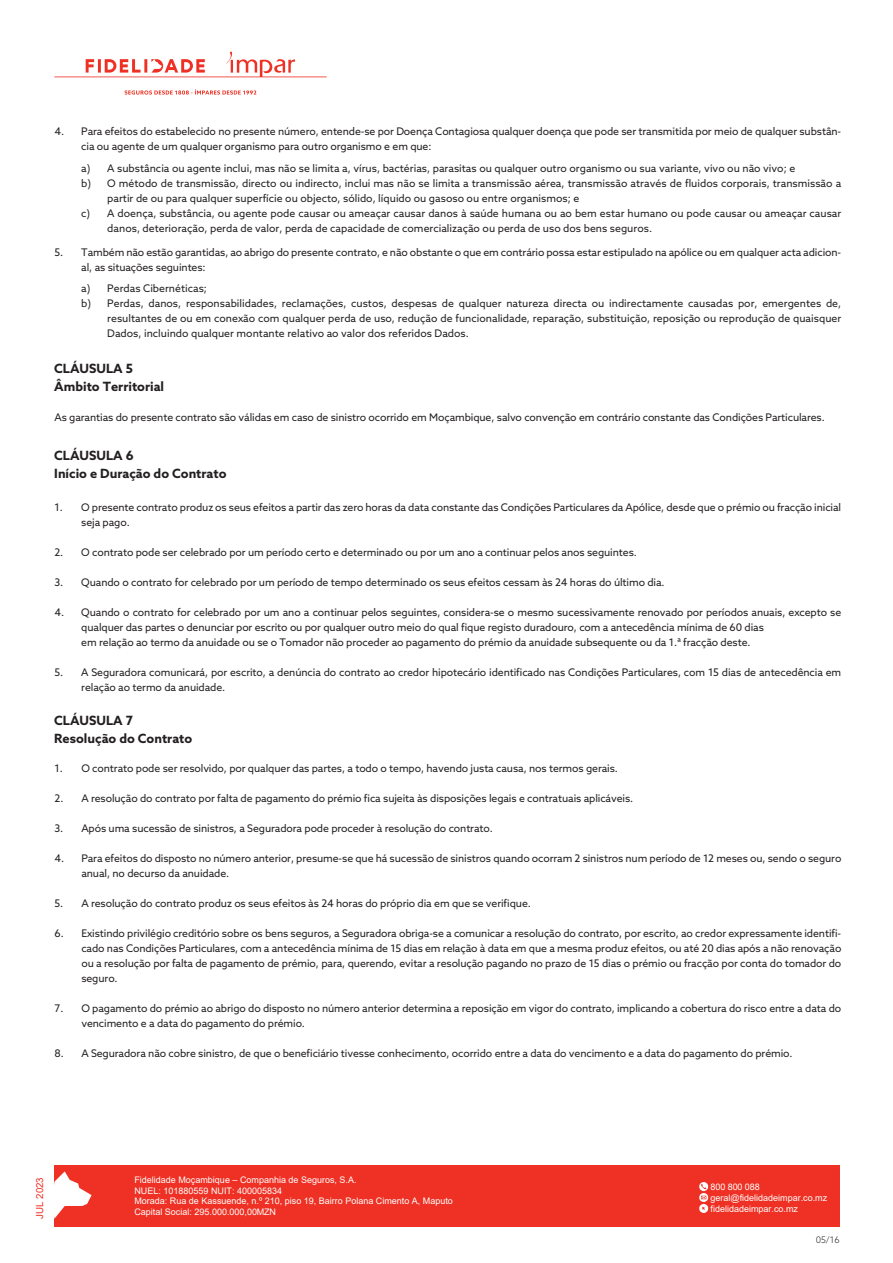
<style>
.page{position:relative;width:893px;height:1263px;background:#fff}
.page>*{position:absolute;margin:0;border:0;box-sizing:border-box;transform-origin:0 0}
.t1{font:700 12.75px/18px "Azo Sans";color:#231f20}
.t2{font:10.5px/15px "Azo Sans";letter-spacing:-.01em;color:#231f20}
.t3{font:9.75px "Arial";color:#ee3124}
.t4{font:9px/10.8px "Arial";color:#fff}
.t5{font:300 9px "Azo Sans";color:#231f20}
</style>
<div class="page">
<div style="left:54px;top:1165px;width:786px;height:61px;background:#ee3124"></div>
<svg style="left:54px;top:1171px;width:38px;height:48px"></svg>
<svg style="left:699px;top:1182px;width:9px;height:31px"></svg>
<svg style="left:54px;top:51px;width:273px;height:44px"></svg>
<p class="t2" style="left:54px;top:124px;width:11px">4.</p>
<p class="t2" style="left:54px;top:244px;width:10px">5.</p>
<p class="t2" style="left:81px;top:124px;width:761px">Para efeitos do estabelecido no presente número, entende-se por Doença Contagiosa qualquer doença que pode ser transmitida por meio de qualquer substân&shy;cia ou agente de um qualquer organismo para outro organismo e em que:</p>
<p class="t2" style="left:107px;top:160px;width:736px">A substância ou agente inclui, mas não se limita a, vírus, bactérias, parasitas ou qualquer outro organismo ou sua variante, vivo ou não vivo; e<br>O método de transmissão, directo ou indirecto, inclui mas não se limita a transmissão aérea, transmissão através de fluidos corporais, transmissão a partir de ou para qualquer superfície ou objecto, sólido, líquido ou gasoso ou entre organismos; e<br>A doença, substância, ou agente pode causar ou ameaçar causar danos à saúde humana ou ao bem estar humano ou pode causar ou ameaçar causar danos, deterioração, perda de valor, perda de capacidade de comercialização ou perda de uso dos bens seguros.</p>
<p class="t2" style="left:81px;top:160px;width:11px">a) b)</p>
<p class="t2" style="left:81px;top:205px;width:10px">c)</p>
<p class="t2" style="left:81px;top:244px;width:761px">Também não estão garantidas, ao abrigo do presente contrato, e não obstante o que em contrário possa estar estipulado na apólice ou em qualquer acta adicion&shy;al, as situações seguintes:</p>
<p class="t2" style="left:81px;top:281px;width:11px">a) b)</p>
<p class="t2" style="left:107px;top:281px;width:735px">Perdas Cibernéticas;<br>Perdas, danos, responsabilidades, reclamações, custos, despesas de qualquer natureza directa ou indirectamente causadas por, emergentes de, resultantes de ou em conexão com qualquer perda de uso, redução de funcionalidade, reparação, substituição, reposição ou reprodução de quaisquer Dados, incluindo qualquer montante relativo ao valor dos referidos Dados.</p>
<p class="t1" style="left:54px;top:360px;width:111px">CLÁUSULA 5<br>Âmbito Territorial</p>
<p class="t2" style="left:54px;top:410px;width:772px">As garantias do presente contrato são válidas em caso de sinistro ocorrido em Moçambique, salvo convenção em contrário constante das Condições Particulares.</p>
<p class="t1" style="left:54px;top:447px;width:174px">CLÁUSULA 6<br>Início e Duração do Contrato</p>
<p class="t2" style="left:54px;top:499px;width:10px">1.</p>
<p class="t2" style="left:54px;top:544px;width:10px">2.</p>
<p class="t2" style="left:54px;top:574px;width:10px">3.</p>
<p class="t2" style="left:54px;top:604px;width:11px">4.</p>
<p class="t2" style="left:54px;top:664px;width:10px">5.</p>
<p class="t2" style="left:81px;top:499px;width:761px">O presente contrato produz os seus efeitos a partir das zero horas da data constante das Condições Particulares da Apólice, desde que o prémio ou fracção inicial seja pago.</p>
<p class="t2" style="left:81px;top:544px;width:557px">O contrato pode ser celebrado por um período certo e determinado ou por um ano a continuar pelos anos seguintes.</p>
<p class="t2" style="left:81px;top:574px;width:585px">Quando o contrato for celebrado por um período de tempo determinado os seus efeitos cessam às 24 horas do último dia.</p>
<p class="t2" style="left:81px;top:604px;width:761px">Quando o contrato for celebrado por um ano a continuar pelos seguintes, considera-se o mesmo sucessivamente renovado por períodos anuais, excepto se qualquer das partes o denunciar por escrito ou por qualquer outro meio do qual fique registo duradouro, com a antecedência mínima de 60 dias<br>em relação ao termo da anuidade ou se o Tomador não proceder ao pagamento do prémio da anuidade subsequente ou da 1.ª fracção deste.</p>
<p class="t2" style="left:81px;top:664px;width:761px">A Seguradora comunicará, por escrito, a denúncia do contrato ao credor hipotecário identificado nas Condições Particulares, com 15 dias de antecedência em relação ao termo da anuidade.</p>
<p class="t1" style="left:54px;top:711px;width:139px">CLÁUSULA 7<br>Resolução do Contrato</p>
<p class="t2" style="left:55px;top:760px;width:10px">1.</p>
<p class="t2" style="left:55px;top:790px;width:10px">2.</p>
<p class="t2" style="left:55px;top:820px;width:10px">3.</p>
<p class="t2" style="left:55px;top:850px;width:11px">4.</p>
<p class="t2" style="left:55px;top:895px;width:10px">5.</p>
<p class="t2" style="left:55px;top:925px;width:11px">6.</p>
<p class="t2" style="left:55px;top:1000px;width:10px">7.</p>
<p class="t2" style="left:55px;top:1045px;width:11px">8.</p>
<p class="t2" style="left:81px;top:760px;width:538px">O contrato pode ser resolvido, por qualquer das partes, a todo o tempo, havendo justa causa, nos termos gerais.</p>
<p class="t2" style="left:81px;top:790px;width:553px">A resolução do contrato por falta de pagamento do prémio fica sujeita às disposições legais e contratuais aplicáveis.</p>
<p class="t2" style="left:81px;top:820px;width:413px">Após uma sucessão de sinistros, a Seguradora pode proceder à resolução do contrato.</p>
<p class="t2" style="left:81px;top:850px;width:762px">Para efeitos do disposto no número anterior, presume-se que há sucessão de sinistros quando ocorram 2 sinistros num período de 12 meses ou, sendo o seguro anual, no decurso da anuidade.</p>
<p class="t2" style="left:81px;top:895px;width:451px">A resolução do contrato produz os seus efeitos às 24 horas do próprio dia em que se verifique.</p>
<p class="t2" style="left:81px;top:925px;width:761px;text-align:justify">Existindo privilégio creditório sobre os bens seguros, a Seguradora obriga-se a comunicar a resolução do contrato, por escrito, ao credor expressamente identifi&shy;cado nas Condições Particulares, com a antecedência mínima de 15 dias em relação à data em que a mesma produz efeitos, ou até 20 dias após a não renovação ou a resolução por falta de pagamento de prémio, para, querendo, evitar a resolução pagando no prazo de 15 dias o prémio ou fracção por conta do tomador do seguro.</p>
<p class="t2" style="left:81px;top:1000px;width:761px">O pagamento do prémio ao abrigo do disposto no número anterior determina a reposição em vigor do contrato, implicando a cobertura do risco entre a data do vencimento e a data do pagamento do prémio.</p>
<p class="t2" style="left:81px;top:1045px;width:713px">A Seguradora não cobre sinistro, de que o beneficiário tivesse conhecimento, ocorrido entre a data do vencimento e a data do pagamento do prémio.</p>
<p class="t3" style="left:33px;top:1219px;width:43px;rotate:-90deg">JUL 2023</p>
<p class="t4" style="left:134px;top:1174px;width:320px">Fidelidade Moçambique – Companhia de Seguros, S.A.<br>NUEL: 101880559 NUIT: 400005834<br>Morada: Rua de Kassuende, n.º 210, piso 19, Bairro Polana Cimento A, Maputo Capital Social: 295.000.000,00 MZN</p>
<p class="t4" style="left:711px;top:1181px;width:118px">800 800 088 geral@fidelidadeimpar.co.mz fidelidadeimpar.co.mz</p>
<p class="t5" style="left:816px;top:1233px;width:25px">05/16</p>
</div>
